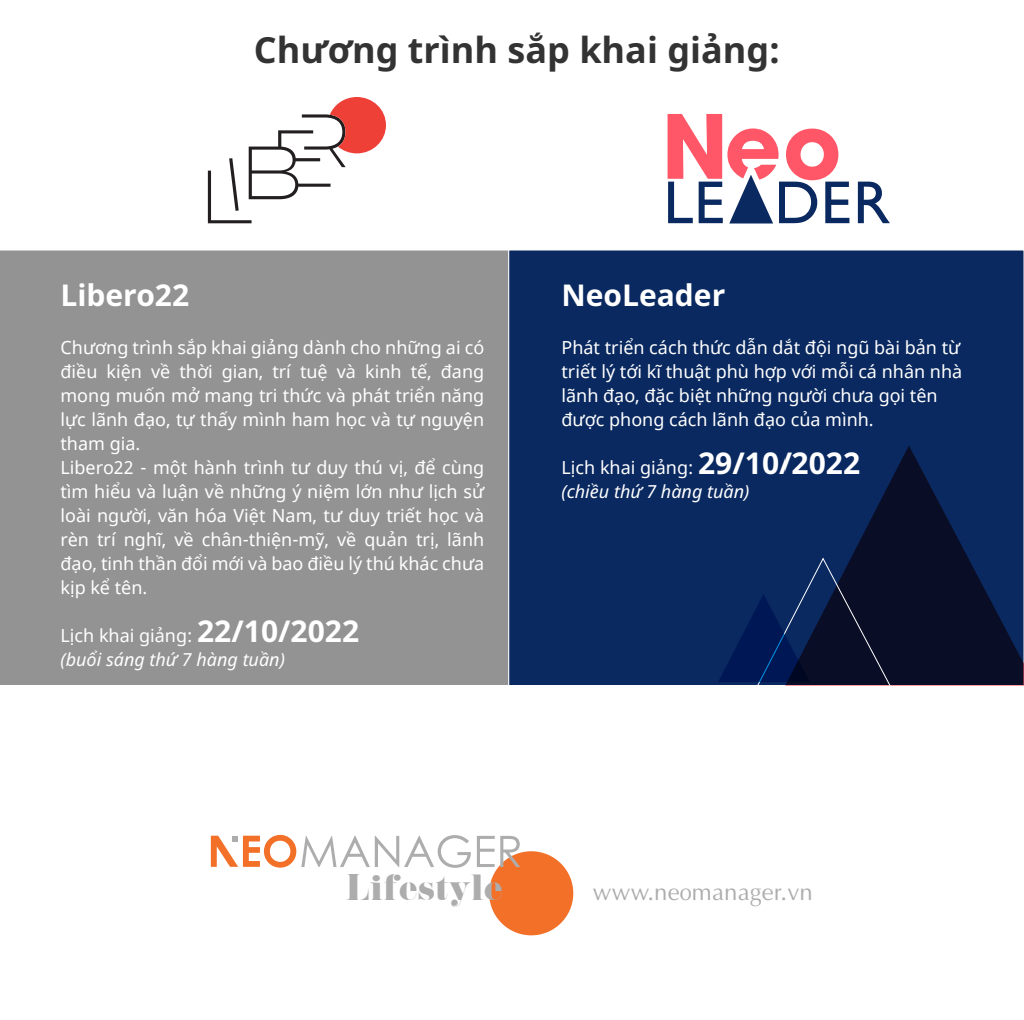
<style>
.page{position:relative;width:1024px;height:1020px;background:#fff}
.page>*{position:absolute;margin:0;border:0;box-sizing:border-box;transform-origin:0 0}
.t1{font:700 36px "Noto Sans";color:#333}
.t2{font:33.25px "UVF Pistilli";color:#adadad}
.t3{font:700 30px "Noto Sans";color:#fff}
.t4{font:24px "UTM Aptima";color:#adadad}
.t5{font:18px/24px "Noto Sans";color:#fff}
.t6{font:italic 18px/24.1px "Noto Sans";color:#fff}
.s1{font-style:normal}
.s2{font-weight:700;font-style:normal;font-size:30px}
</style>
<div class="page">
<div style="left:489px;top:851px;width:84px;height:84px;background:#f37029;border-radius:50%"></div>
<svg style="left:477px;top:836px;width:43px;height:31px"></svg>
<svg style="left:211px;top:835px;width:260px;height:33px"></svg>
<svg style="left:208px;top:97px;width:178px;height:126px"></svg>
<svg style="left:668px;top:114px;width:181px;height:109px"></svg>
<svg style="left:858px;top:182px;width:32px;height:41px"></svg>
<div style="left:0;top:250px;width:508px;height:435px;background:#939393"></div>
<div style="left:508px;top:250px;width:516px;height:436px;background:#0a2960;border:1px solid #fff"></div>
<svg style="left:823px;top:446px;width:201px;height:240px;fill:#0a0d26"></svg>
<svg style="left:717px;top:558px;width:175px;height:128px"></svg>
<h1 class="t1" style="left:254px;top:29px;width:527px">Chương trình sắp khai giảng:</h1>
<h3 class="t3" style="left:60px;top:278px;width:130px">Libero22</h3>
<p class="t5" style="left:60px;top:336px;width:425px">Chương trình sắp khai giảng dành cho những ai có điều kiện về thời gian, trí tuệ và kinh tế, đang mong muốn mở mang tri thức và phát triển năng lực lãnh đạo, tự thấy mình ham học và tự nguyện tham gia.<br>Libero22 - một hành trình tư duy thú vị, để cùng tìm hiểu và luận về những ý niệm lớn như lịch sử loài người, văn hóa Việt Nam, tư duy triết học và rèn trí nghĩ, về chân-thiện-mỹ, về quản trị, lãnh đạo, tinh thần đổi mới và bao điều lý thú khác chưa kịp kể tên.</p>
<p class="t6" style="left:60px;top:623px;width:300px"><span class="s1">Lịch khai giảng:</span> <span class="s2">22/10/2022 </span>(buổi sáng thứ 7 hàng tuần)</p>
<h3 class="t3" style="left:562px;top:278px;width:165px">NeoLeader</h3>
<p class="t5" style="left:562px;top:336px;width:402px">Phát triển cách thức dẫn dắt đội ngũ bài bản từ triết lý tới kĩ thuật phù hợp với mỗi cá nhân nhà lãnh đạo, đặc biệt những người chưa gọi tên được phong cách lãnh đạo của mình.</p>
<p class="t6" style="left:562px;top:456px;width:300px"><span class="s1">Lịch khai giảng:</span> <span class="s2">29/10/2022 </span>(chiều thứ 7 hàng tuần)</p>
<h2 class="t2" style="left:345px;top:861px;width:159px">Lifestyle</h2>
<h3 class="t4" style="left:593px;top:874px;width:222px">www.neomanager.vn</h3>
</div>
